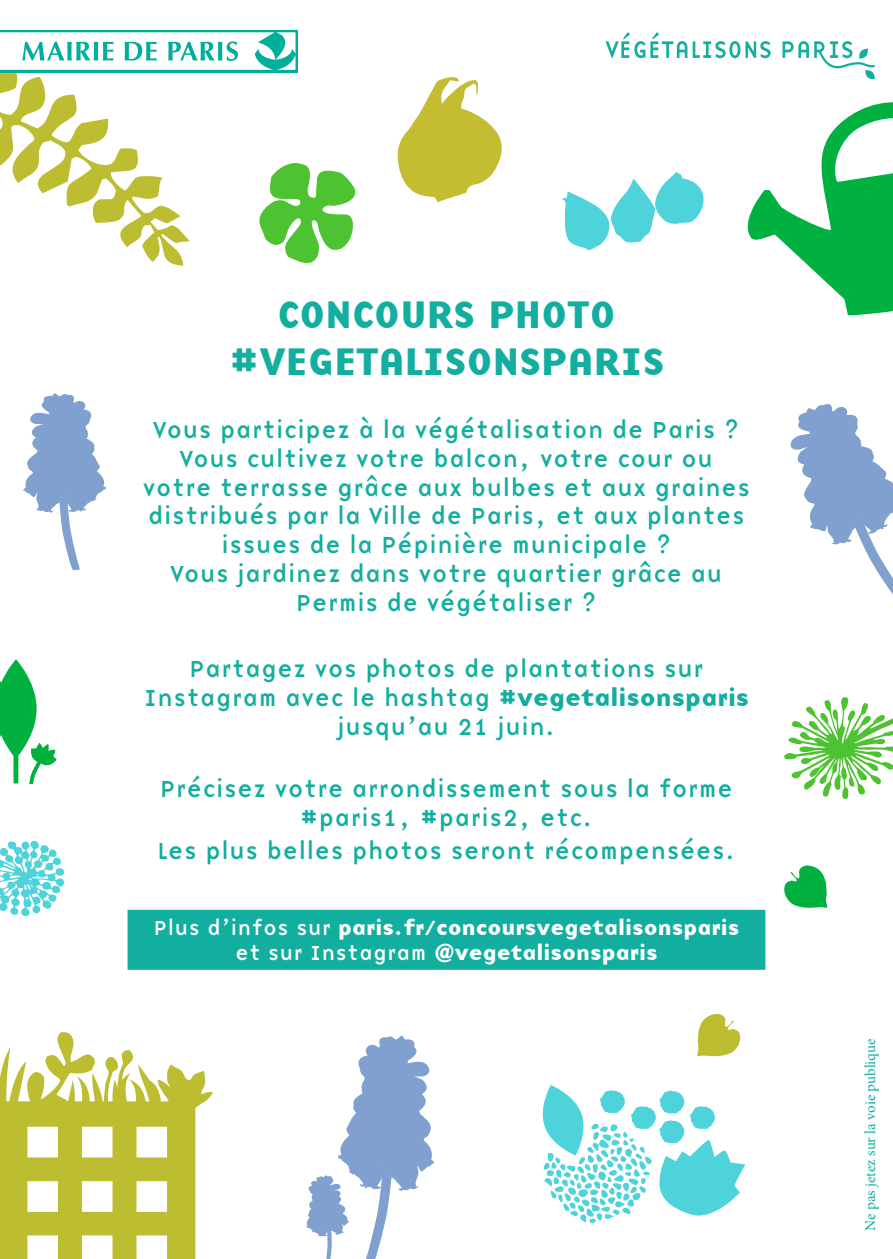
<style>
.page{position:relative;width:893px;height:1259px;background:#fff}
.page>*{position:absolute;margin:0;border:0;box-sizing:border-box;transform-origin:0 0}
.t1{font:700 39.6px/47.4px "Base Nine";color:#12ae9f;text-align:center}
.t2{font:24px/28.8px "Base Nine";color:#12ae9f;text-align:center}
.t3{font:700 21px/25.2px "Base Nine";color:#fff;text-align:center}
.t4{font:15px "Minion Pro";color:#12ae9f}
.s1{font-weight:700}
.s2{font-weight:400}
</style>
<div class="page">
<svg style="left:397px;top:77px;width:105px;height:125px"></svg>
<svg style="left:0;top:72px;width:190px;height:194px"></svg>
<svg style="left:0;top:1032px;width:213px;height:227px;fill:#bdbd32"></svg>
<svg style="left:542px;top:1085px;width:203px;height:138px"></svg>
<svg style="left:784px;top:697px;width:109px;height:102px"></svg>
<svg style="left:784px;top:865px;width:43px;height:43px"></svg>
<svg style="left:697px;top:1013px;width:44px;height:43px"></svg>
<svg style="left:259px;top:163px;width:97px;height:100px"></svg>
<svg style="left:0;top:659px;width:57px;height:125px"></svg>
<svg style="left:306px;top:1036px;width:128px;height:223px"></svg>
<svg style="left:0;top:840px;width:65px;height:77px"></svg>
<svg style="left:790px;top:404px;width:103px;height:190px"></svg>
<svg style="left:23px;top:393px;width:83px;height:178px"></svg>
<div style="left:128px;top:909px;width:637px;height:60px;background:#12ae9f"></div>
<svg style="left:561px;top:32px;width:332px;height:284px"></svg>
<div style="left:0;top:30px;width:298px;height:42px;background:#00ae9c"></div>
<svg style="left:0;top:32px;width:296px;height:38px"></svg>
<h1 class="t1" style="left:229px;top:289px;width:437px">CONCOURS PHOTO #VEGETALISONSPARIS</h1>
<p class="t2" style="left:142px;top:415px;width:610px">Vous participez à la végétalisation de Paris ?<br>Vous cultivez votre balcon, votre cour ou votre terrasse grâce aux bulbes et aux graines distribués par la Ville de Paris, et aux plantes issues de la Pépinière municipale ?<br>Vous jardinez dans votre quartier grâce au Permis de végétaliser ?</p>
<p class="t2" style="left:144px;top:654px;width:607px">Partagez vos photos de plantations sur<br>Instagram avec le hashtag <span class="s1">#vegetalisonsparis </span>jusqu’au 21 juin.</p>
<p class="t2" style="left:160px;top:774px;width:575px">Précisez votre arrondissement sous la forme #paris1, #paris2, etc.</p>
<p class="t2" style="left:157px;top:835px;width:580px">Les plus belles photos seront récompensées.</p>
<p class="t3" style="left:154px;top:914px;width:587px"><span class="s2">Plus d’infos sur</span> paris.fr/concoursvegetalisonsparis <span class="s2">et sur Instagram</span> @vegetalisonsparis</p>
<p class="t4" style="left:860px;top:1230px;width:193px;rotate:-90deg">Ne pas jetez sur la voie publique</p>
</div>
